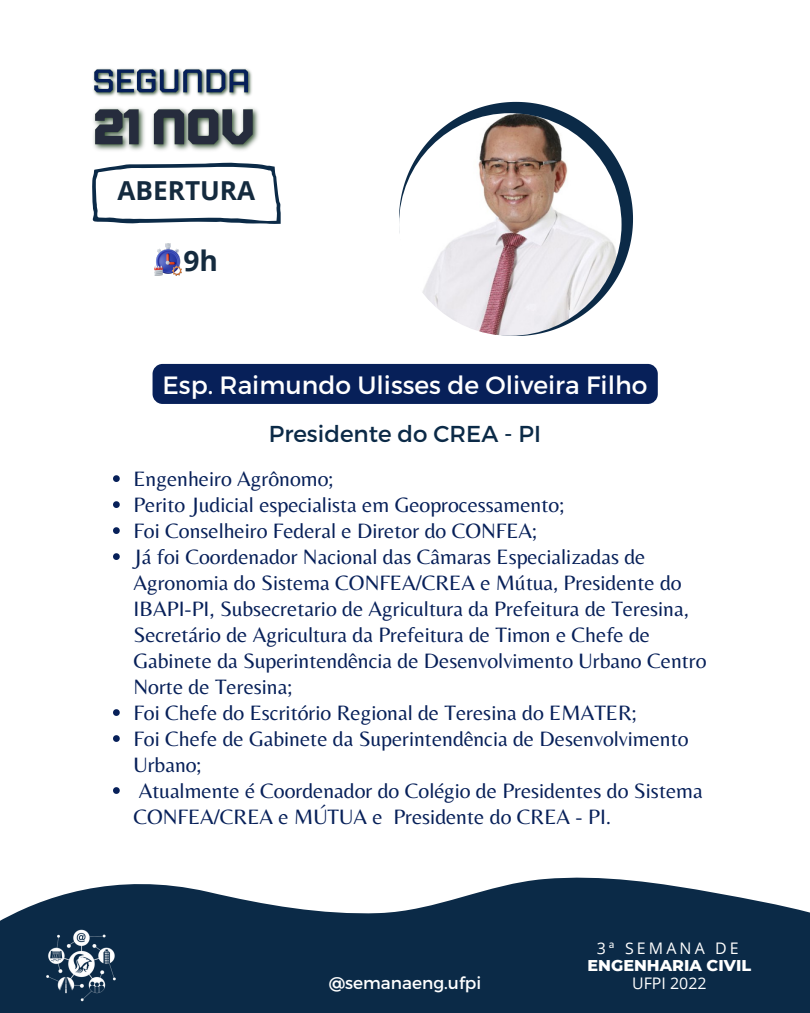
<style>
.page{position:relative;width:810px;height:1013px;background:#fff}
.page>*{position:absolute;margin:0;border:0;box-sizing:border-box;transform-origin:0 0}
.t1{font:700 28.2px "Open Sans";color:#142a3e}
.t2{font:700 26.2px "Open Sans";color:#142a3e}
.t3{font:25px "Montserrat";color:#fff}
.t4{font:23px "Montserrat";color:#0b2a47}
.t5{font:21.7px/26px "Belleza";color:#072059}
.t6{font:17px "Montserrat";color:#fff}
.t7{font:800 15.9px "Montserrat";color:#fff}
.t8{font:15.9px "Open Sans";letter-spacing:.195em;color:#fff}
.t9{font:15.9px "Open Sans";color:#fff}
</style>
<div class="page">
<svg style="left:92px;top:164px;width:188px;height:60px"></svg>
<svg style="left:399px;top:102px;width:234px;height:234px"></svg>
<img style="left:399px;top:113px;width:223px;height:223px;border-radius:50%">
<svg style="left:0;top:877px;width:810px;height:135px;background:#2d4861"></svg>
<img style="left:44px;top:928px;width:74px;height:74px">
<svg style="left:113px;top:475px;width:7px;height:7px"></svg>
<svg style="left:113px;top:501px;width:7px;height:7px"></svg>
<svg style="left:113px;top:527px;width:7px;height:7px"></svg>
<svg style="left:113px;top:553px;width:7px;height:7px"></svg>
<svg style="left:113px;top:709px;width:7px;height:7px"></svg>
<svg style="left:113px;top:735px;width:7px;height:7px"></svg>
<svg style="left:113px;top:787px;width:7px;height:7px"></svg>
<div style="left:153px;top:364px;width:505px;height:40px;background:#072059;border-radius:10px"></div>
<img style="left:93px;top:68px;width:159px;height:28px">
<img style="left:93px;top:107px;width:166px;height:57px">
<img style="left:154px;top:244px;width:27px;height:31px">
<p class="t2" style="left:118px;top:172px;width:139px">ABERTURA</p>
<p class="t1" style="left:183px;top:241px;width:36px">9h</p>
<p class="t3" style="left:163px;top:369px;width:486px">Esp. Raimundo Ulisses de Oliveira Filho</p>
<p class="t4" style="left:269px;top:418px;width:274px">Presidente do CREA - PI</p>
<p class="t5" style="left:133px;top:465px;width:575px">Engenheiro Agrônomo;<br>Perito Judicial especialista em Geoprocessamento;<br>Foi Conselheiro Federal e Diretor do CONFEA;<br>Já foi Coordenador Nacional das Câmaras Especializadas de Agronomia do Sistema CONFEA/CREA e Mútua, Presidente do IBAPI-PI, Subsecretario de Agricultura da Prefeitura de Teresina, Secretário de Agricultura da Prefeitura de Timon e Chefe de Gabinete da Superintendência de Desenvolvimento Urbano Centro Norte de Teresina;<br>Foi Chefe do Escritório Regional de Teresina do EMATER;<br>Foi Chefe de Gabinete da Superintendência de Desenvolvimento Urbano;<br>Atualmente é Coordenador do Colégio de Presidentes do Sistema CONFEA/CREA e MÚTUA e Presidente do CREA - PI.</p>
<p class="t6" style="left:329px;top:971px;width:154px">@semanaeng.ufpi</p>
<p class="t8" style="left:597px;top:937px;width:144px">3ª SEMANA DE</p>
<p class="t7" style="left:588px;top:955px;width:165px">ENGENHARIA CIVIL</p>
<p class="t9" style="left:632px;top:971px;width:76px">UFPI 2022</p>
</div>
